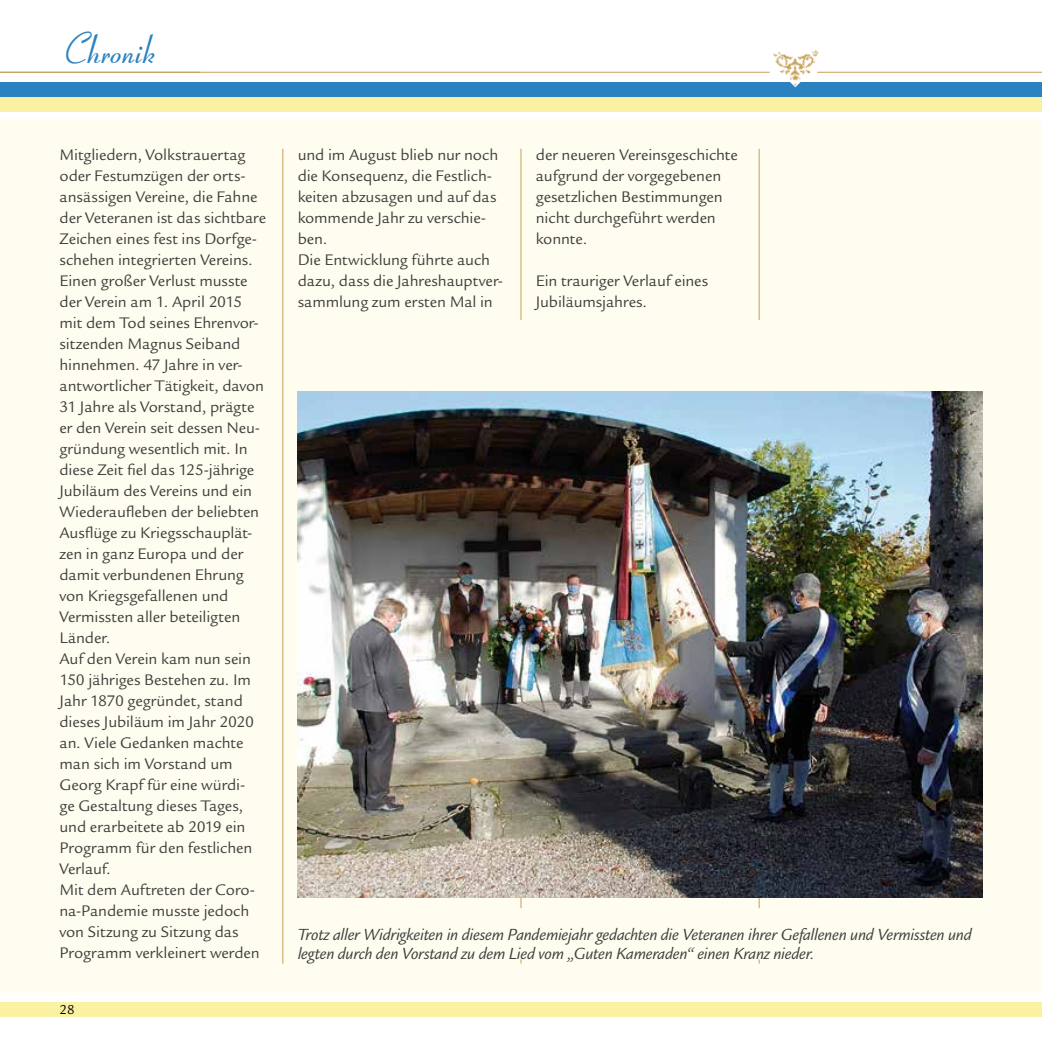
<style>
.page{position:relative;width:1042px;height:1042px;background:#fff}
.page>*{position:absolute;margin:0;border:0;box-sizing:border-box;transform-origin:0 0}
.t1{font:42px "Coronet Com";letter-spacing:-.005em;color:#2a82be}
.t2{font:italic 17.5px/19.2px "Legacy Sans Std";letter-spacing:-.015em;color:#3e3e3d}
.t3{font:16.62px/21px "Legacy Sans Std";letter-spacing:-.005em;color:#3e3e3d}
.t4{font:14px "Legacy Sans Std";color:#000}
</style>
<div class="page">
<hr style="left:0;top:72px;width:770px;height:1px;background:#c6a154">
<hr style="left:817px;top:72px;width:225px;height:1px;background:#c6a154">
<div style="left:0;top:82px;width:1042px;height:15px;background:#2a82be"></div>
<div style="left:0;top:97px;width:1042px;height:15px;background:#faf2a2"></div>
<div style="left:0;top:1002px;width:1042px;height:15px;background:#faf2a2"></div>
<img style="left:765px;top:50px;width:59px;height:37px">
<div style="left:0;top:119px;width:1042px;height:873px;background:#fefdef"></div>
<hr style="left:282px;top:149px;width:1px;height:814px;background:#c6a154">
<hr style="left:520px;top:149px;width:1px;height:171px;background:#c6a154">
<hr style="left:759px;top:149px;width:1px;height:171px;background:#c6a154">
<img style="left:298px;top:392px;width:684px;height:505px">
<h1 class="t1" style="left:60px;top:24px;width:93px">Chronik</h1>
<p class="t3" style="left:60px;top:145px;width:208px">Mitgliedern, Volkstrauertag oder Festumzügen der orts&shy;ansässigen Vereine, die Fahne der Veteranen ist das sichtbare<br>Zeichen eines fest ins Dorfge&shy;schehen integrierten Vereins.<br>Einen großer Verlust musste der Verein am 1. April 2015 mit dem Tod seines Ehrenvor&shy;sitzenden Magnus Seiband hinnehmen. 47 Jahre in ver&shy;antwortlicher Tätigkeit, davon<br>31 Jahre als Vorstand, prägte er den Verein seit dessen Neu&shy;gründung wesentlich mit. In diese Zeit fiel das 125-jährige<br>Jubiläum des Vereins und ein<br>Wiederaufleben der beliebten<br>Ausflüge zu Kriegsschauplät&shy;zen in ganz Europa und der damit verbundenen Ehrung von Kriegsgefallenen und<br>Vermissten aller beteiligten<br>Länder.<br>Auf den Verein kam nun sein<br>150 jähriges Bestehen zu. Im<br>Jahr 1870 gegründet, stand dieses Jubiläum im Jahr 2020 an. Viele Gedanken machte man sich im Vorstand um<br>Georg Krapf für eine würdi-<br>ge Gestaltung dieses Tages, und erarbeitete ab 2019 ein<br>Programm für den festlichen<br>Verlauf.<br>Mit dem Auftreten der Coro&shy;na-Pandemie musste jedoch von Sitzung zu Sitzung das<br>Programm verkleinert werden</p>
<p class="t3" style="left:298px;top:145px;width:207px">und im August blieb nur noch die Konsequenz, die Festlich&shy;keiten abzusagen und auf das kommende Jahr zu verschie&shy;ben.<br>Die Entwicklung führte auch dazu, dass die Jahreshauptver&shy;sammlung zum ersten Mal in</p>
<p class="t3" style="left:536px;top:145px;width:203px">der neueren Vereinsgeschichte aufgrund der vorgegebenen gesetzlichen Bestimmungen nicht durchgeführt werden konnte.</p>
<p class="t3" style="left:536px;top:271px;width:174px">Ein trauriger Verlauf eines<br>Jubiläumsjahres.</p>
<p class="t2" style="left:298px;top:925px;width:675px">Trotz aller Widrigkeiten in diesem Pandemiejahr gedachten die Veteranen ihrer Gefallenen und Vermissten und legten durch den Vorstand zu dem Lied vom „Guten Kameraden“ einen Kranz nieder.</p>
<p class="t4" style="left:60px;top:1002px;width:17px">28</p>
</div>
